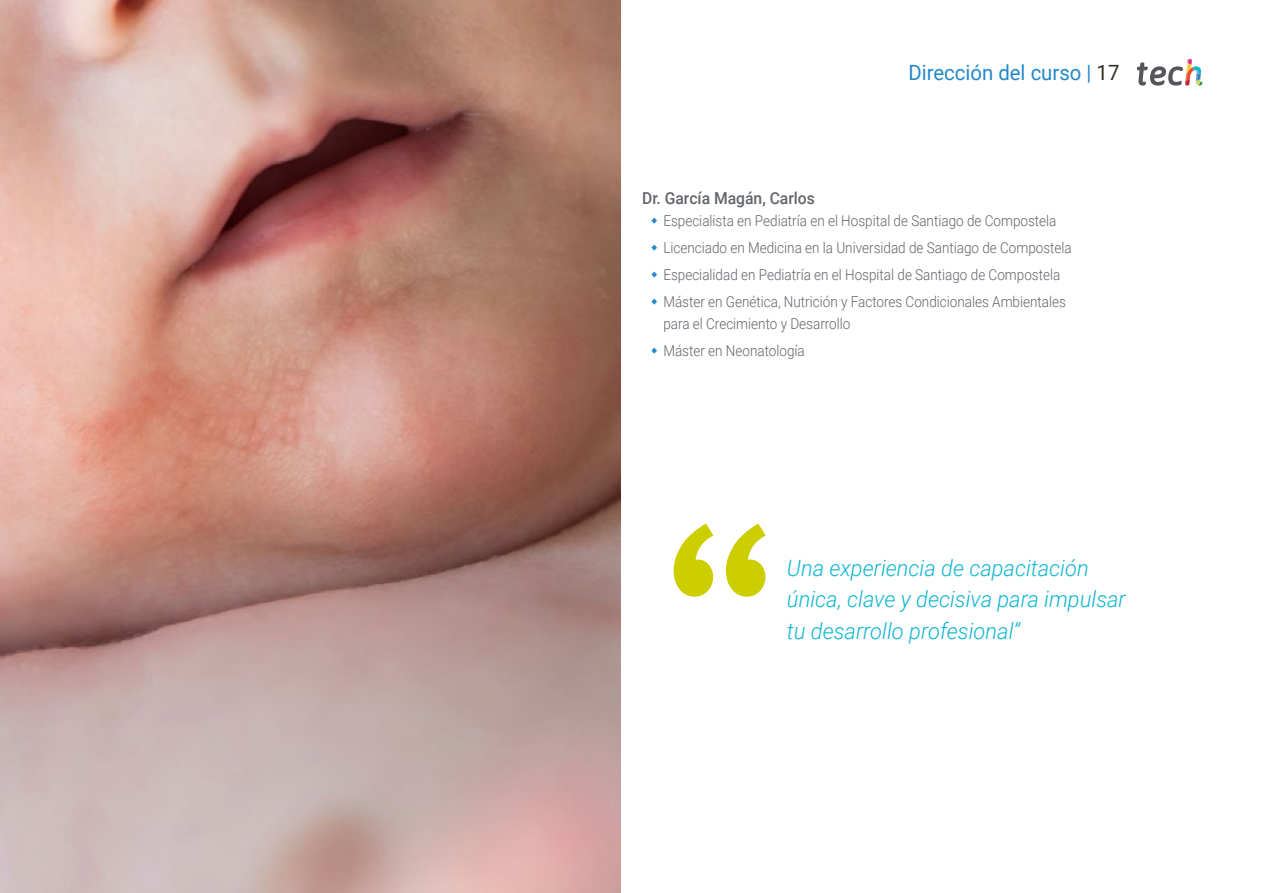
<style>
.page{position:relative;width:1263px;height:893px;background:#fff}
.page>*{position:absolute;margin:0;border:0;box-sizing:border-box;transform-origin:0 0}
.t1{font:italic 300 22.5px/31.5px "Roboto";color:#0fb6cf}
.t2{font:21px "Roboto";color:#2488c9}
.t3{font:500 16.5px "Roboto";color:#61646a;scale:.95 1}
.t4{font:300 15px/26.7px "Roboto";color:#61646a;scale:.9 1}
.s1{color:#312e20}
</style>
<div class="page">
<svg style="left:1137px;top:59px;width:65px;height:27px"></svg>
<img style="left:0;top:0;width:621px;height:893px">
<svg style="left:673px;top:523px;width:93px;height:74px"></svg>
<h2 class="t2" style="left:908px;top:57px;width:213px">Dirección del curso | <span class="s1">17</span></h2>
<p class="t3" style="left:642px;top:187px;width:183px">Dr. García Magán, Carlos</p>
<p class="t4" style="left:663px;top:207px;width:455px">Especialista en Pediatría en el Hospital de Santiago de Compostela Licenciado en Medicina en la Universidad de Santiago de Compostela Especialidad en Pediatría en el Hospital de Santiago de Compostela Máster en Genética, Nutrición y Factores Condicionales Ambientales</p>
<p class="t4" style="left:663px;top:310px;width:209px">para el Crecimiento y Desarrollo<br>Máster en Neonatología</p>
<h1 class="t1" style="left:787px;top:551px;width:340px">Una experiencia de capacitación única, clave y decisiva para impulsar tu desarrollo profesional”</h1>
</div>
